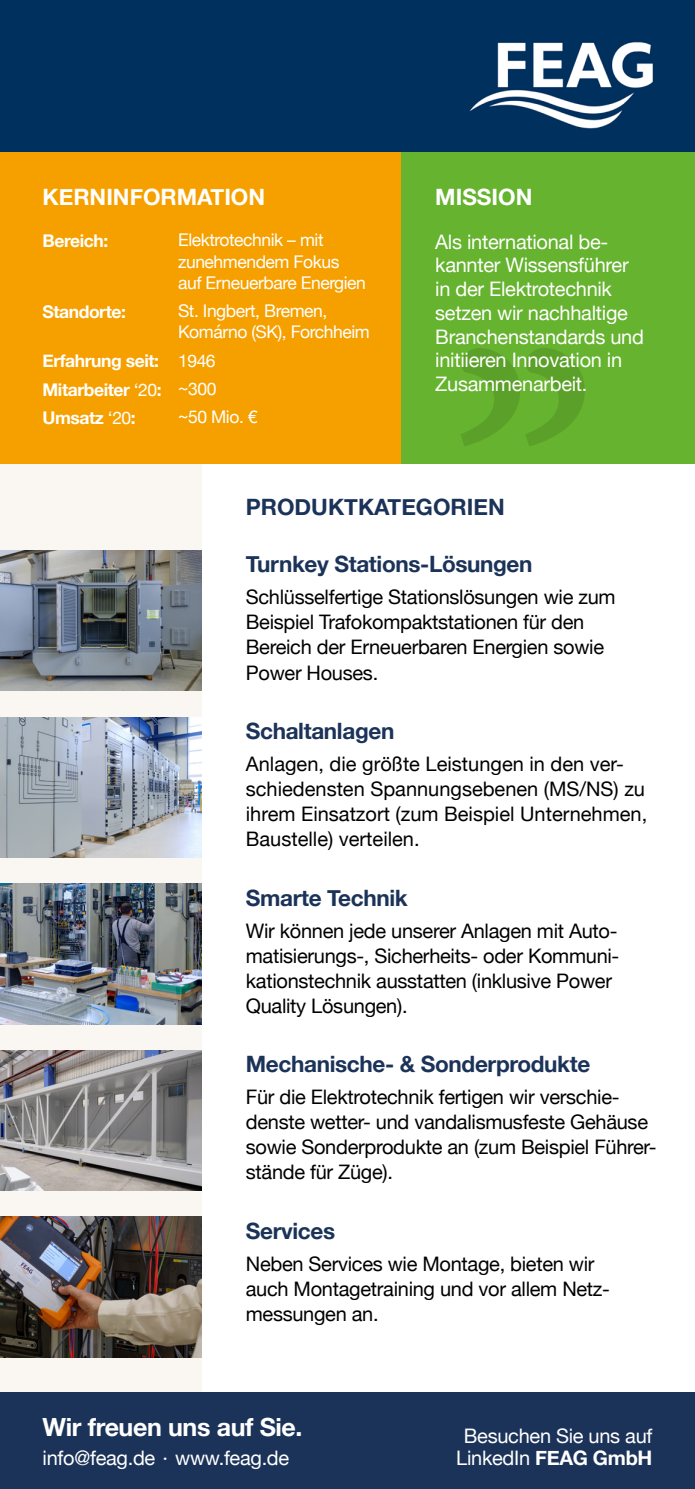
<style>
.page{position:relative;width:695px;height:1489px;background:#fff}
.page>*{position:absolute;margin:0;border:0;box-sizing:border-box;transform-origin:0 0}
.t1{font:700 25px "Helvetica Neue";letter-spacing:-.015em;color:#fff}
.t2{font:700 22.5px "Helvetica Neue";letter-spacing:-.015em;color:#1c3359}
.t3{font:700 22.5px "Helvetica Neue";color:#fff}
.t4{font:20px/25px "Helvetica Neue";letter-spacing:-.015em;color:#000}
.t5{font:20px/23.8px "Helvetica Neue";letter-spacing:-.015em;color:#fff}
.t6{font:17.5px/21.2px "Helvetica Neue";letter-spacing:-.025em;color:#fff}
.t7{font:700 17.5px/28.2px "Helvetica Neue";letter-spacing:-.025em;color:#fff}
.s1{font-weight:400}
.s2{font-weight:700}
</style>
<div class="page">
<div style="left:0;top:463px;width:202px;height:929px;background:#faf6f1"></div>
<div style="left:0;top:0;width:694px;height:152px;background:#00305e"></div>
<div style="left:0;top:152px;width:401px;height:311px;background:#f6a000"></div>
<div style="left:401px;top:152px;width:293px;height:311px;background:#65b32e"></div>
<svg style="left:461px;top:348px;width:123px;height:98px"></svg>
<img style="left:0;top:550px;width:202px;height:140px">
<img style="left:0;top:717px;width:202px;height:140px">
<img style="left:0;top:883px;width:202px;height:140px">
<img style="left:0;top:1050px;width:202px;height:140px">
<img style="left:0;top:1216px;width:202px;height:141px">
<div style="left:0;top:1392px;width:694px;height:96px;background:#1c3359"></div>
<p class="t3" style="left:43px;top:179px;width:224px">KERNINFORMATION</p>
<p class="t7" style="left:43px;top:227px;width:67px">Bereich:</p>
<p class="t7" style="left:43px;top:298px;width:85px">Standorte:</p>
<p class="t7" style="left:43px;top:347px;width:121px">Erfahrung seit:<br>Mitarbeiter <span class="s1">‘20</span>:<br>Umsatz <span class="s1">‘20</span>:</p>
<p class="t6" style="left:178px;top:230px;width:189px">Elektrotechnik – mit zunehmendem Fokus auf Erneuerbare Energien</p>
<p class="t6" style="left:178px;top:301px;width:193px">St. Ingbert, Bremen,<br>Komárno (SK), Forchheim</p>
<p class="t6" style="left:178px;top:347px;width:81px;line-height:28.2px">1946 ~300<br>~50 Mio. €</p>
<p class="t3" style="left:435px;top:179px;width:99px">MISSION</p>
<p class="t5" style="left:435px;top:231px;width:210px">Als international be&shy;kannter Wissensführer in der Elektrotechnik setzen wir nachhaltige<br>Branchenstandards und initiieren Innovation in<br>Zusammenarbeit.</p>
<p class="t2" style="left:246px;top:489px;width:260px">PRODUKTKATEGORIEN</p>
<p class="t2" style="left:246px;top:546px;width:288px">Turnkey Stations-Lösungen</p>
<p class="t4" style="left:246px;top:586px;width:371px">Schlüsselfertige Stationslösungen wie zum Beispiel Trafokompaktstationen für den Bereich der Erneuerbaren Energien sowie Power Houses.</p>
<p class="t2" style="left:246px;top:713px;width:150px">Schaltanlagen</p>
<p class="t4" style="left:246px;top:752px;width:403px">Anlagen, die größte Leistungen in den ver&shy;schiedensten Spannungsebenen (MS/NS) zu ihrem Einsatzort (zum Beispiel Unternehmen, Baustelle) verteilen.</p>
<p class="t2" style="left:246px;top:879px;width:163px">Smarte Technik</p>
<p class="t4" style="left:246px;top:919px;width:375px">Wir können jede unserer Anlagen mit Auto&shy;matisierungs-, Sicherheits- oder Kommuni&shy;kationstechnik ausstatten (inklusive Power Quality Lösungen).</p>
<p class="t2" style="left:246px;top:1046px;width:346px">Mechanische- &amp; Sonderprodukte</p>
<p class="t4" style="left:246px;top:1085px;width:412px">Für die Elektrotechnik fertigen wir verschie&shy;denste wetter- und vandalismusfeste Gehäuse sowie Sonderprodukte an (zum Beispiel Führer&shy;stände für Züge).</p>
<p class="t2" style="left:246px;top:1213px;width:91px">Services</p>
<p class="t4" style="left:246px;top:1252px;width:365px">Neben Services wie Montage, bieten wir auch Montagetraining und vor allem Netz&shy;messungen an.</p>
<p class="t1" style="left:43px;top:1406px;width:261px">Wir freuen uns auf Sie.</p>
<p class="t5" style="left:43px;top:1447px;width:248px">info@feag.de · www.feag.de</p>
<p class="t5" style="left:456px;top:1425px;width:198px;line-height:22.5px;text-align:center">Besuchen Sie uns auf<br>LinkedIn <span class="s2">FEAG GmbH</span></p>
</div>
